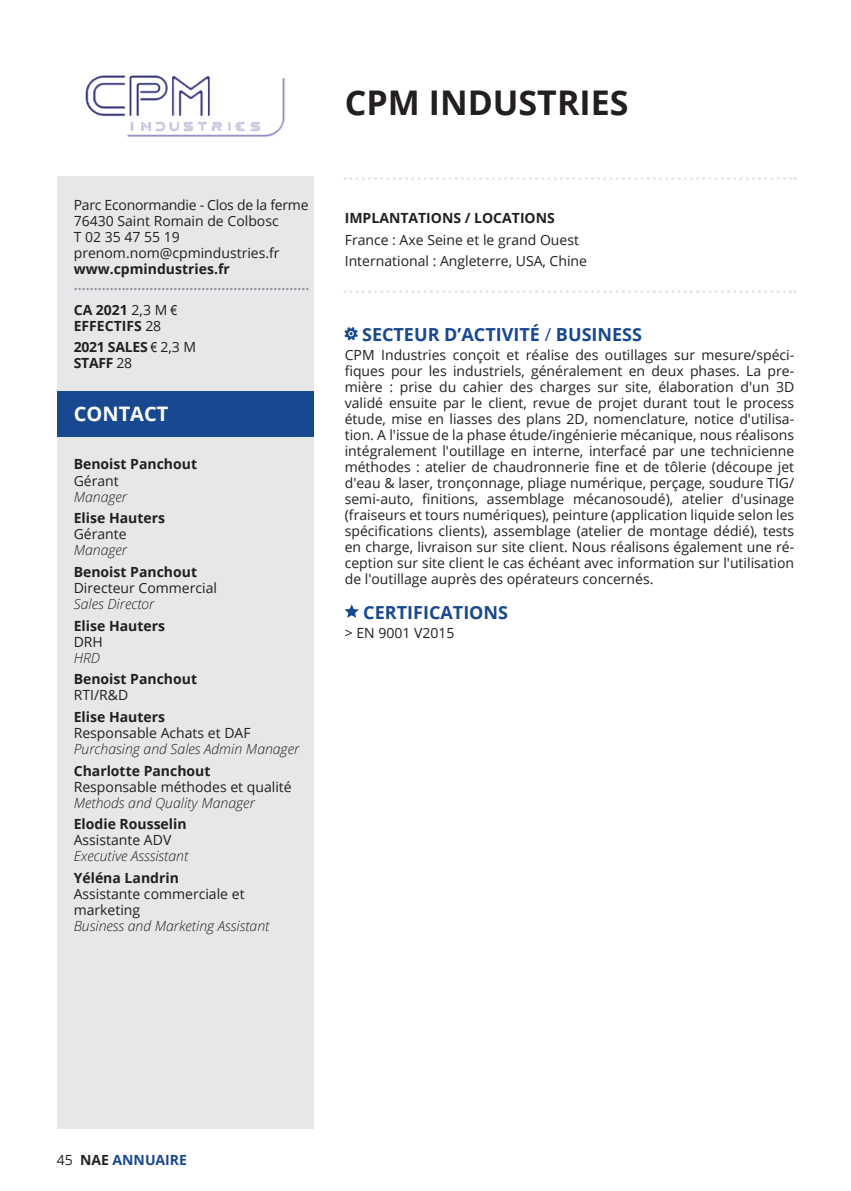
<style>
.page{position:relative;width:851px;height:1191px;background:#fff}
.page>*{position:absolute;margin:0;border:0;box-sizing:border-box;transform-origin:0 0}
.t1{font:700 34px "Open Sans";color:#231f20}
.t2{font:700 20px "Open Sans";color:#fff}
.t3{font:700 18px "Open Sans";color:#18488f}
.t4{font:14px/16px "Open Sans";color:#231f20}
.t5{font:700 14px/21.6px "Open Sans";color:#231f20}
.t6{font:italic 300 14px "Open Sans";color:#231f20}
.t7{font:700 14px/24.6px "Open Sans";color:#939598}
.t8{font:700 14px "Open Sans";color:#18488f}
.s1{color:#231f20}
.s2{font-weight:400;color:#231f20}
.s3{font-family:"Arial Narrow";font-weight:400;color:#231f20}
.s4{font-weight:400}
.s5{font-family:"Arial Narrow";font-weight:400}
</style>
<div class="page">
<div style="left:57px;top:177px;width:256px;height:951px;background:#e6e7e9"></div>
<svg style="left:345px;top:177px;width:450px;height:3px"></svg>
<svg style="left:345px;top:327px;width:12px;height:13px"></svg>
<svg style="left:345px;top:604px;width:13px;height:14px"></svg>
<div style="left:57px;top:391px;width:256px;height:45px;background:#18488f"></div>
<img style="left:85px;top:75px;width:200px;height:62px">
<svg style="left:345px;top:290px;width:450px;height:3px"></svg>
<p class="t4" style="left:74px;top:196px;width:236px">Parc Econormandie - Clos de la ferme<br>76430 Saint Romain de Colbosc<br>T 02 35 47 55 19 prenom.nom@cpmindustries.fr</p>
<p class="t5" style="left:74px;top:258px;width:157px">www.cpmindustries.fr</p>
<p class="t7" style="left:74px;top:272px;width:237px">...........................................................<br><span class="s1">CA 2021</span> <span class="s2">2,3 M</span> <span class="s3">€</span></p>
<p class="t5" style="left:74px;top:314px;width:124px">EFFECTIFS <span class="s4">28<br></span>2021 SALES <span class="s5">€</span> <span class="s4">2,3 M</span></p>
<p class="t5" style="left:74px;top:352px;width:60px">STAFF <span class="s4">28</span></p>
<h2 class="t2" style="left:74px;top:400px;width:96px">CONTACT</h2>
<p class="t5" style="left:74px;top:453px;width:125px">Benoist Panchout</p>
<p class="t4" style="left:74px;top:472px;width:47px">Gérant</p>
<p class="t6" style="left:74px;top:487px;width:55px">Manager</p>
<p class="t5" style="left:74px;top:507px;width:93px">Elise Hauters</p>
<p class="t4" style="left:74px;top:526px;width:54px">Gérante</p>
<p class="t6" style="left:74px;top:540px;width:55px">Manager</p>
<p class="t5" style="left:74px;top:560px;width:125px">Benoist Panchout</p>
<p class="t4" style="left:74px;top:579px;width:145px">Directeur Commercial</p>
<p class="t6" style="left:74px;top:594px;width:82px">Sales Director</p>
<p class="t5" style="left:74px;top:614px;width:93px">Elise Hauters</p>
<p class="t4" style="left:74px;top:633px;width:31px">DRH</p>
<p class="t6" style="left:74px;top:648px;width:28px">HRD</p>
<p class="t5" style="left:74px;top:668px;width:125px">Benoist Panchout</p>
<p class="t4" style="left:74px;top:687px;width:56px">RTI/R&amp;D</p>
<p class="t5" style="left:74px;top:705px;width:93px">Elise Hauters</p>
<p class="t4" style="left:74px;top:724px;width:178px">Responsable Achats et DAF</p>
<p class="t6" style="left:74px;top:739px;width:227px">Purchasing and Sales Admin Manager</p>
<p class="t5" style="left:74px;top:759px;width:138px">Charlotte Panchout</p>
<p class="t4" style="left:74px;top:778px;width:219px">Responsable méthodes et qualité</p>
<p class="t6" style="left:74px;top:793px;width:182px">Methods and Quality Manager</p>
<p class="t5" style="left:74px;top:813px;width:114px">Elodie Rousselin</p>
<p class="t4" style="left:74px;top:832px;width:99px">Assistante ADV</p>
<p class="t6" style="left:74px;top:846px;width:116px">Executive Asssistant</p>
<p class="t5" style="left:74px;top:866px;width:107px">Yéléna Landrin</p>
<p class="t4" style="left:74px;top:885px;width:172px">Assistante commerciale et marketing</p>
<p class="t6" style="left:74px;top:916px;width:197px">Business and Marketing Assistant</p>
<h1 class="t1" style="left:345px;top:79px;width:285px">CPM INDUSTRIES</h1>
<p class="t5" style="left:345px;top:207px;width:212px">IMPLANTATIONS / LOCATIONS</p>
<p class="t4" style="left:345px;top:228px;width:244px;line-height:21.6px">France : Axe Seine et le grand Ouest<br>International : Angleterre, USA, Chine</p>
<p class="t3" style="left:362px;top:322px;width:281px">SECTEUR D’ACTIVITÉ <span class="s4">/</span> BUSINESS</p>
<p class="t4" style="left:345px;top:346px;width:451px;text-align:justify">CPM Industries conçoit et réalise des outillages sur mesure/spéci&shy;fiques pour les industriels, généralement en deux phases. La pre&shy;mière : prise du cahier des charges sur site, élaboration d'un 3D validé ensuite par le client, revue de projet durant tout le process étude, mise en liasses des plans 2D, nomenclature, notice d'utilisa&shy;tion. A l'issue de la phase étude/ingénierie mécanique, nous réalisons intégralement l'outillage en interne, interfacé par une technicienne méthodes : atelier de chaudronnerie fine et de tôlerie (découpe jet d'eau &amp; laser, tronçonnage, pliage numérique, perçage, soudure TIG/ semi-auto, finitions, assemblage mécanosoudé), atelier d'usinage (fraiseurs et tours numériques), peinture (application liquide selon les spécifications clients), assemblage (atelier de montage dédié), tests en charge, livraison sur site client. Nous réalisons également une ré&shy;ception sur site client le cas échéant avec information sur l'utilisation de l'outillage auprès des opérateurs concernés.</p>
<p class="t3" style="left:363px;top:599px;width:146px">CERTIFICATIONS</p>
<p class="t4" style="left:345px;top:624px;width:111px">&gt; EN 9001 V2015</p>
<p class="t8" style="left:57px;top:1150px;width:132px"><span class="s2">45</span> <span class="s1">NAE</span> ANNUAIRE</p>
</div>
